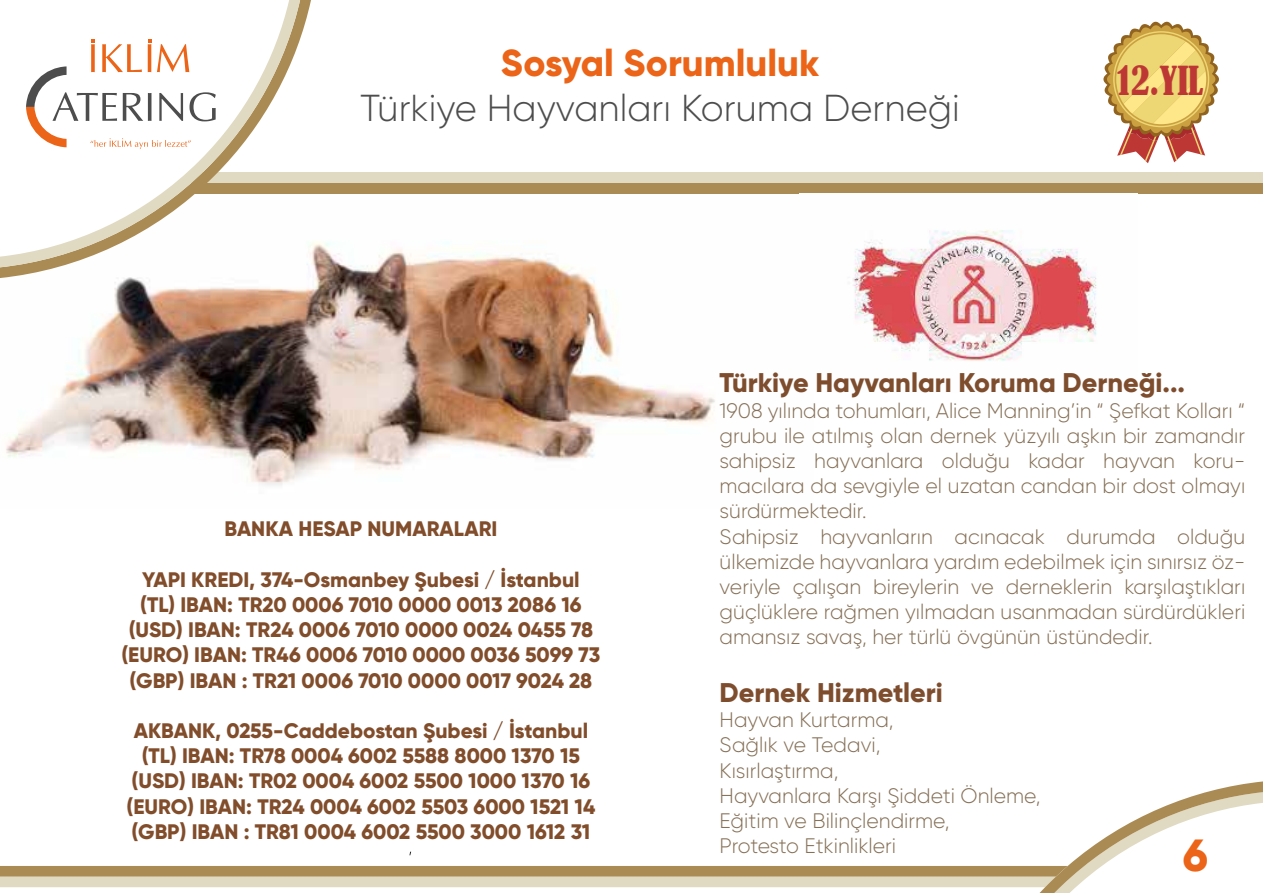
<style>
.page{position:relative;width:1263px;height:893px;background:#fff}
.page>*{position:absolute;margin:0;border:0;box-sizing:border-box;transform-origin:0 0}
.t1{font:800 45px "Gilroy";color:#eb6417}
.t2{font:300 37.5px "Gilroy";color:#4e4d4e}
.t3{font:800 37.5px "Gilroy";color:#eb6417}
.t4{font:condensed 37.5px "Bernard";color:#bd3835}
.t5{font:800 27px "Gilroy";color:#7e4d2e}
.t6{font:300 21px/25.2px "Gilroy";color:#867057}
.t7{font:800 21px/25.2px "Gilroy";color:#814d2b;text-align:center}
</style>
<div class="page">
<svg style="left:1103px;top:22px;width:116px;height:141px"></svg>
<img style="left:6px;top:241px;width:709px;height:244px">
<svg style="left:0;top:781px;width:1263px;height:112px"></svg>
<div style="left:191px;top:172px;width:1072px;height:11px;background:#e0dac2"></div>
<div style="left:191px;top:183px;width:1072px;height:11px;background:#ab8b54"></div>
<svg style="left:0;top:0;width:311px;height:278px"></svg>
<svg style="left:0;top:0;width:300px;height:267px"></svg>
<img style="left:799px;top:193px;width:338px;height:168px">
<h2 class="t3" style="left:501px;top:39px;width:320px">Sosyal Sorumluluk</h2>
<h2 class="t2" style="left:360px;top:85px;width:601px">Türkiye Hayvanları Koruma Derneği</h2>
<h2 class="t4" style="left:1117px;top:58px;width:88px">12.YIL</h2>
<p class="t7" style="left:224px;top:516px;width:275px">BANKA HESAP NUMARALARI</p>
<p class="t7" style="left:122px;top:567px;width:480px">YAPI KREDI, 374-Osmanbey Şubesi / İstanbul<br>(TL) IBAN: TR20 0006 7010 0000 0013 2086 16 (USD) IBAN: TR24 0006 7010 0000 0024 0455 78 (EURO) IBAN: TR46 0006 7010 0000 0036 5099 73 (GBP) IBAN : TR21 0006 7010 0000 0017 9024 28</p>
<p class="t7" style="left:127px;top:718px;width:470px">AKBANK, 0255-Caddebostan Şubesi / İstanbul (TL) IBAN: TR78 0004 6002 5588 8000 1370 15 (USD) IBAN: TR02 0004 6002 5500 1000 1370 16 (EURO) IBAN: TR24 0004 6002 5503 6000 1521 14 (GBP) IBAN : TR81 0004 6002 5500 3000 1612 31</p>
<p class="t5" style="left:720px;top:366px;width:467px">Türkiye Hayvanları Koruma Derneği...</p>
<p class="t6" style="left:720px;top:397px;width:527px">1908 yılında tohumları, Alice Manning’in “ Şefkat Kolları “ grubu ile atılmış olan dernek yüzyılı aşkın bir zamandır sahipsiz hayvanlara olduğu kadar hayvan koru&shy;macılara da sevgiyle el uzatan candan bir dost olmayı sürdürmektedir.<br>Sahipsiz hayvanların acınacak durumda olduğu ülkemizde hayvanlara yardım edebilmek için sınırsız öz&shy;veriyle çalışan bireylerin ve derneklerin karşılaştıkları güçlüklere rağmen yılmadan usanmadan sürdürdükleri amansız savaş, her türlü övgünün üstündedir.</p>
<p class="t5" style="left:720px;top:675px;width:225px">Dernek Hizmetleri</p>
<p class="t6" style="left:720px;top:707px;width:322px">Hayvan Kurtarma,<br>Sağlık ve Tedavi,<br>Kısırlaştırma,<br>Hayvanlara Karşı Şiddeti Önleme,<br>Eğitim ve Bilinçlendirme,<br>Protesto Etkinlikleri</p>
<h1 class="t1" style="left:1183px;top:827px;width:27px">6</h1>
</div>
